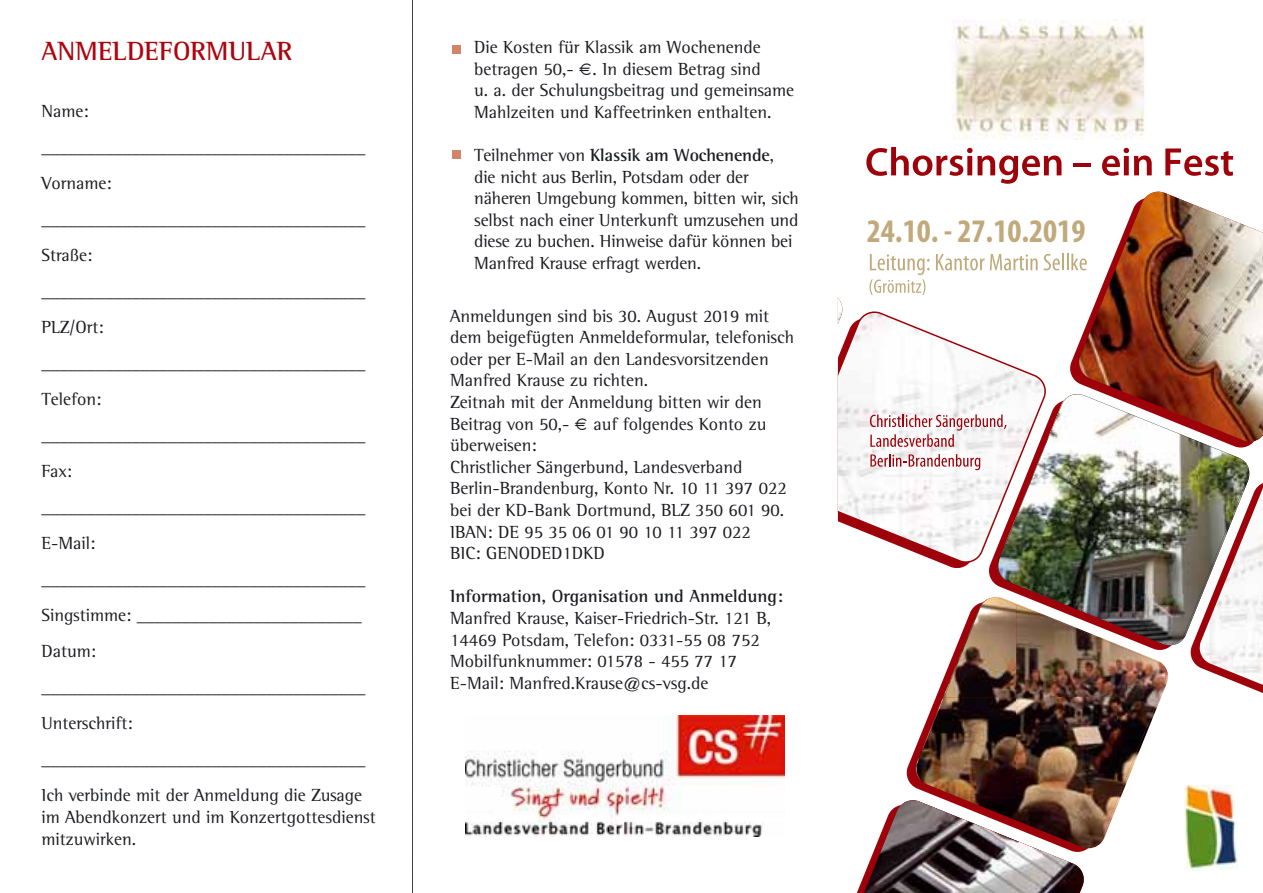
<style>
.page{position:relative;width:1263px;height:893px;background:#fff}
.page>*{position:absolute;margin:0;border:0;box-sizing:border-box;transform-origin:0 0}
.t1{font:700 condensed 33px "Myriad Pro";color:#c0aa7c}
.t2{font:700 27px "Rotis Semi Serif";color:#ad040d}
.t3{font:18px/21.6px "Rotis Semi Serif";color:#1b1c20}
.t4{font:700 18px "Rotis Semi Serif";color:#1b1c20}
.s1{font-family:"Times"}
.s2{font-weight:700}
</style>
<div class="page">
<svg style="left:412px;top:0;width:1px;height:893px"></svg>
<div style="left:452px;top:45px;width:9px;height:8px;background:#d2856b"></div>
<div style="left:452px;top:150px;width:9px;height:9px;background:#d2856b"></div>
<img style="left:465px;top:715px;width:319px;height:122px">
<img style="left:1168px;top:488px;width:95px;height:205px">
<svg style="left:869px;top:254px;width:60px;height:41px"></svg>
<svg style="left:936px;top:254px;width:48px;height:16px"></svg>
<svg style="left:990px;top:254px;width:48px;height:16px"></svg>
<svg style="left:1044px;top:254px;width:33px;height:16px"></svg>
<svg style="left:838px;top:311px;width:208px;height:253px"></svg>
<img style="left:1079px;top:192px;width:184px;height:249px">
<svg style="left:838px;top:306px;width:7px;height:176px"></svg>
<img style="left:838px;top:298px;width:4px;height:26px">
<svg style="left:1079px;top:221px;width:2px;height:25px"></svg>
<img style="left:954px;top:20px;width:191px;height:80px">
<svg style="left:857px;top:800px;width:229px;height:93px"></svg>
<svg style="left:870px;top:454px;width:110px;height:16px"></svg>
<svg style="left:870px;top:414px;width:123px;height:33px"></svg>
<svg style="left:866px;top:100px;width:368px;height:84px"></svg>
<svg style="left:993px;top:389px;width:262px;height:262px"></svg>
<img style="left:998px;top:394px;width:250px;height:250px">
<img style="left:998px;top:394px;width:200px;height:200px">
<img style="left:1198px;top:442px;width:50px;height:158px">
<img style="left:1042px;top:594px;width:156px;height:50px">
<img style="left:1184px;top:785px;width:53px;height:86px">
<img style="left:991px;top:597px;width:177px;height:251px">
<img style="left:927px;top:677px;width:238px;height:169px">
<img style="left:944px;top:598px;width:72px;height:99px">
<img style="left:1016px;top:605px;width:100px;height:92px">
<img style="left:1116px;top:645px;width:49px;height:153px">
<img style="left:917px;top:697px;width:199px;height:101px">
<img style="left:959px;top:797px;width:157px;height:50px">
<svg style="left:1116px;top:797px;width:2px;height:6px"></svg>
<h2 class="t2" style="left:41px;top:41px;width:252px">ANMELDEFORMULAR</h2>
<p class="t3" style="left:41px;top:95px;width:326px;line-height:36px">Name: ____________________________________<br>Vorname: ____________________________________<br>Straße: ____________________________________<br>PLZ/Ort: ____________________________________<br>Telefon: ____________________________________<br>Fax: ____________________________________<br>E-Mail: ____________________________________<br>Singstimme: _________________________<br>Datum: ____________________________________<br>Unterschrift: ____________________________________<br>Ich verbinde mit der Anmeldung die Zusage</p>
<p class="t3" style="left:41px;top:808px;width:336px">im Abendkonzert und im Konzertgottesdienst mitzuwirken.</p>
<p class="t3" style="left:474px;top:38px;width:321px">Die Kosten für Klassik am Wochenende betragen 50,- <span class="s1">€</span>. In diesem Betrag sind<br>u. a. der Schulungsbeitrag und gemeinsame Mahlzeiten und Kaffeetrinken enthalten.</p>
<p class="t3" style="left:474px;top:146px;width:326px">Teilnehmer von <span class="s2">Klassik am Wochenende</span>, die nicht aus Berlin, Potsdam oder der näheren Umgebung kommen, bitten wir, sich selbst nach einer Unterkunft umzusehen und diese zu buchen. Hinweise dafür können bei Manfred Krause erfragt werden.</p>
<p class="t3" style="left:450px;top:306px;width:346px">Anmeldungen sind bis 30. August 2019 mit dem beigefügten Anmeldeformular, telefonisch oder per E-Mail an den Landesvorsitzenden Manfred Krause zu richten.<br>Zeitnah mit der Anmeldung bitten wir den Beitrag von 50,- <span class="s1">€</span> auf folgendes Konto zu überweisen:<br>Christlicher Sängerbund, Landesverband Berlin-Brandenburg, Konto Nr. 10 11 397 022 bei der KD-Bank Dortmund, BLZ 350 601 90.<br>IBAN: DE 95 35 06 01 90 10 11 397 022<br>BIC: GENODED1DKD</p>
<p class="t4" style="left:450px;top:590px;width:334px">Information, Organisation und Anmeldung:</p>
<p class="t3" style="left:450px;top:609px;width:323px">Manfred Krause, Kaiser-Friedrich-Str. 121 B, 14469 Potsdam, Telefon: 0331-55 08 752<br>Mobilfunknummer: 01578 - 455 77 17<br>E-Mail: Manfred.Krause@cs-vsg.de</p>
<h1 class="t1" style="left:867px;top:211px;width:220px">24.10. - 27.10.2019</h1>
</div>
